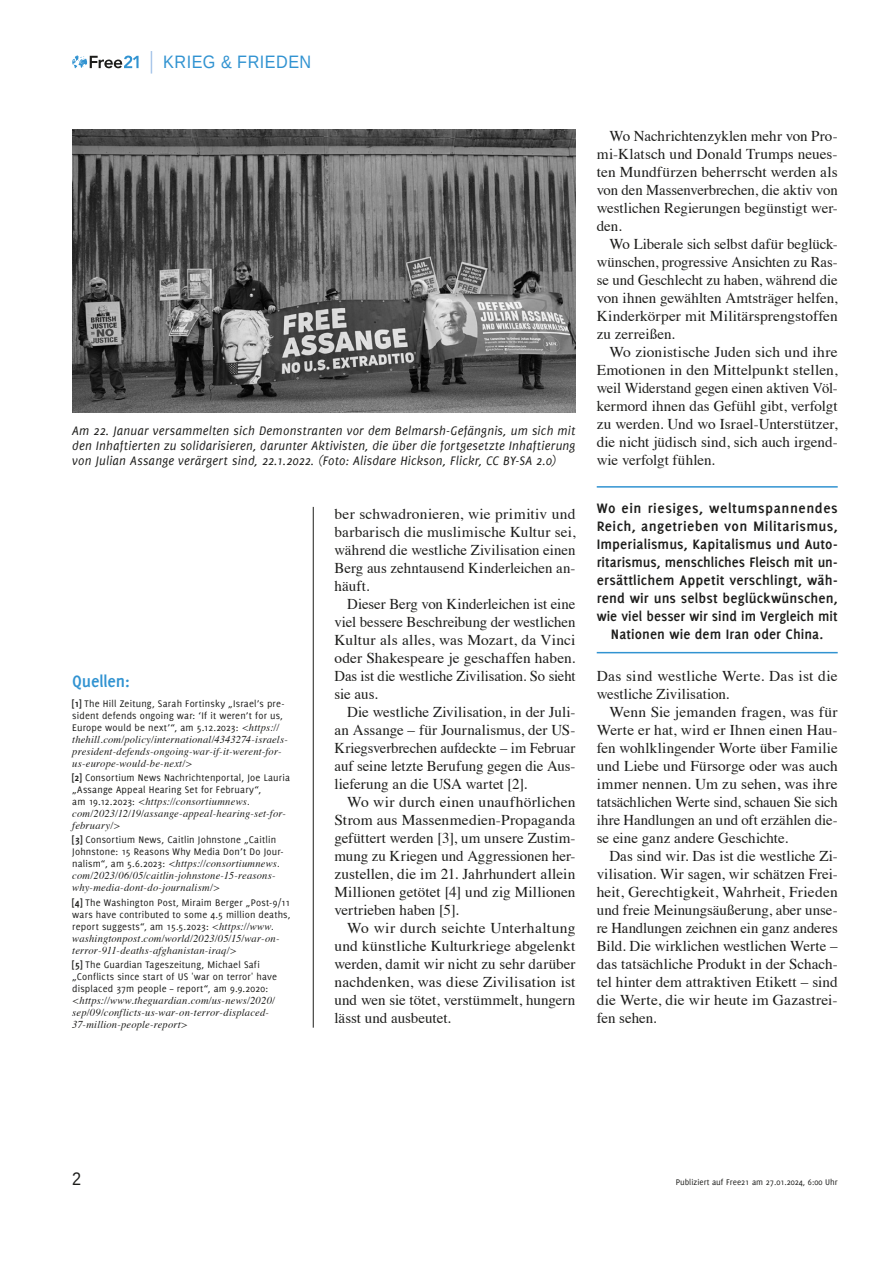
<style>
.page{position:relative;width:893px;height:1263px;background:#fff}
.page>*{position:absolute;margin:0;border:0;box-sizing:border-box;transform-origin:0 0}
.t1{font:18px "Liberation Sans";letter-spacing:.03em;color:#3193d1;scale:.9 1}
.t2{font:700 18px "Delicious";letter-spacing:-.01em;color:#3193d1}
.t3{font:18px "Liberation Sans";color:#1d1d1b;scale:.9 1}
.t4{font:15px/18px "Times";color:#1d1d1b;text-align:justify}
.t5{font:700 15px/18px "Delicious";letter-spacing:.01em;color:#1d1d1b;text-align:center}
.t6{font:italic 13.5px/15px "Delicious";letter-spacing:.015em;color:#1d1d1b;text-align:justify}
.t7{font:10.5px/12px "Delicious";letter-spacing:.015em;color:#1d1d1b}
.t8{font:italic 10.5px/12px "Times";letter-spacing:.02em;color:#1d1d1b}
.t9{font:9px "Delicious";color:#1d1d1b}
.s1{font-weight:700}
.s2{font-family:"Times";font-style:italic}
.s3{font-family:"Delicious";font-style:normal}
</style>
<div class="page">
<svg style="left:72px;top:55px;width:67px;height:13px"></svg>
<svg style="left:151px;top:51px;width:1px;height:23px"></svg>
<hr style="left:597px;top:486px;width:241px;height:2px;background:#3193d1">
<hr style="left:597px;top:652px;width:241px;height:1px;background:#3193d1">
<hr style="left:313px;top:507px;width:1px;height:521px;background:#1d1d1b">
<img style="left:72px;top:130px;width:503px;height:283px">
<p class="t1" style="left:163px;top:51px;width:166px">KRIEG &amp; FRIEDEN</p>
<p class="t6" style="left:72px;top:423px;width:505px">Am 22. Januar versammelten sich Demonstranten vor dem Belmarsh-Gefängnis, um sich mit den Inhaftierten zu solidarisieren, darunter Aktivisten, die über die fortgesetzte Inhaftierung von Julian Assange verärgert sind, 22.1.2022. (Foto: Alisdare Hickson, Flickr, CC BY-SA 2.0)</p>
<p class="t2" style="left:72px;top:670px;width:59px">Quellen:</p>
<p class="t7" style="left:72px;top:697px;width:214px"><span class="s1">[1]</span> The Hill Zeitung, Sarah Fortinsky „Israel’s pre&shy;sident defends ongoing war: ‘If it weren’t for us,<br>Europe would be next’“, am 5.12.2023: <span class="s2">&lt;https://</span></p>
<p class="t8" style="left:72px;top:733px;width:217px">thehill.com/policy/international/4343274-israels&shy;president-defends-ongoing-war-if-it-werent-for&shy;us-europe-would-be-next/&gt;</p>
<p class="t7" style="left:72px;top:772px;width:219px"><span class="s1">[2]</span> Consortium News Nachrichtenportal, Joe Lauria „Assange Appeal Hearing Set for February“,</p>
<p class="t8" style="left:72px;top:795px;width:215px"><span class="s3">am 19.12.2023:</span> &lt;https://consortiumnews. com/2023/12/19/assange-appeal-hearing-set-for&shy;february/&gt;</p>
<p class="t7" style="left:72px;top:834px;width:213px"><span class="s1">[3]</span> Consortium News, Caitlin Johnstone „Caitlin<br>Johnstone: 15 Reasons Why Media Don’t Do Jour-</p>
<p class="t8" style="left:72px;top:857px;width:209px"><span class="s3">nalism“, am 5.6.2023:</span> &lt;https://consortiumnews. com/2023/06/05/caitlin-johnstone-15-reasons&shy;why-media-dont-do-journalism/&gt;</p>
<p class="t7" style="left:72px;top:896px;width:220px;text-align:justify"><span class="s1">[4]</span> The Washington Post, Miraim Berger „Post-9/11 wars have contributed to some 4.5 million deaths, report suggests“, am 15.5.2023: <span class="s2">&lt;https://www.</span></p>
<p class="t8" style="left:72px;top:931px;width:209px">washingtonpost.com/world/2023/05/15/war-on&shy;terror-911-deaths-afghanistan-iraq/&gt;</p>
<p class="t7" style="left:72px;top:958px;width:206px"><span class="s1">[5]</span> The Guardian Tageszeitung, Michael Safi „Conflicts since start of US 'war on terror' have displaced 37m people – report“, am 9.9.2020:</p>
<p class="t8" style="left:72px;top:993px;width:204px">&lt;https://www.theguardian.com/us-news/2020/ sep/09/conflicts-us-war-on-terror-displaced-<br>37-million-people-report&gt;</p>
<p class="t4" style="left:334px;top:504px;width:242px">ber schwadronieren, wie primitiv und barbarisch die muslimische Kultur sei, während die westliche Zivilisation einen Berg aus zehntausend Kinderleichen an&shy;häuft.</p>
<p class="t4" style="left:334px;top:594px;width:242px;text-indent:13px">Dieser Berg von Kinderleichen ist eine viel bessere Beschreibung der westlichen Kultur als alles, was Mozart, da Vinci oder Shakespeare je geschaffen haben.<br>Das ist die westliche Zivilisation. So sieht sie aus.</p>
<p class="t4" style="left:334px;top:702px;width:242px;text-indent:13px">Die westliche Zivilisation, in der Juli&shy;an Assange – für Journalismus, der US-Kriegsverbrechen aufdeckte – im Februar auf seine letzte Berufung gegen die Aus&shy;lieferung an die USA wartet [2].</p>
<p class="t4" style="left:334px;top:792px;width:242px;text-indent:13px">Wo wir durch einen unaufhörlichen Strom aus Massenmedien-Propaganda gefüttert werden [3], um unsere Zustim&shy;mung zu Kriegen und Aggressionen her&shy;zustellen, die im 21. Jahrhundert allein Millionen getötet [4] und zig Millionen vertrieben haben [5].</p>
<p class="t4" style="left:334px;top:918px;width:242px;text-indent:13px">Wo wir durch seichte Unterhaltung und künstliche Kulturkriege abgelenkt werden, damit wir nicht zu sehr darüber nachdenken, was diese Zivilisation ist und wen sie tötet, verstümmelt, hungern lässt und ausbeutet.</p>
<p class="t4" style="left:597px;top:126px;width:242px;text-indent:13px">Wo Nachrichtenzyklen mehr von Pro&shy;mi-Klatsch und Donald Trumps neues&shy;ten Mundfürzen beherrscht werden als von den Massenverbrechen, die aktiv von westlichen Regierungen begünstigt wer&shy;den.</p>
<p class="t4" style="left:597px;top:234px;width:242px;text-indent:13px">Wo Liberale sich selbst dafür beglück&shy;wünschen, progressive Ansichten zu Ras&shy;se und Geschlecht zu haben, während die von ihnen gewählten Amtsträger helfen, Kinderkörper mit Militärsprengstoffen zu zerreißen.</p>
<p class="t4" style="left:597px;top:342px;width:242px;text-indent:13px">Wo zionistische Juden sich und ihre Emotionen in den Mittelpunkt stellen, weil Widerstand gegen einen aktiven Völ&shy;kermord ihnen das Gefühl gibt, verfolgt zu werden. Und wo Israel-Unterstützer, die nicht jüdisch sind, sich auch irgend&shy;wie verfolgt fühlen.</p>
<p class="t5" style="left:597px;top:499px;width:242px">Wo ein riesiges, weltumspannendes Reich, angetrieben von Militarismus, Imperialismus, Kapitalismus und Auto&shy;ritarismus, menschliches Fleisch mit un&shy;ersättlichem Appetit verschlingt, wäh&shy;rend wir uns selbst beglückwünschen, wie viel besser wir sind im Vergleich mit Nationen wie dem Iran oder China.</p>
<p class="t4" style="left:597px;top:666px;width:242px">Das sind westliche Werte. Das ist die westliche Zivilisation.</p>
<p class="t4" style="left:597px;top:702px;width:242px;text-indent:13px">Wenn Sie jemanden fragen, was für Werte er hat, wird er Ihnen einen Hau&shy;fen wohlklingender Worte über Familie und Liebe und Fürsorge oder was auch immer nennen. Um zu sehen, was ihre tatsächlichen Werte sind, schauen Sie sich ihre Handlungen an und oft erzählen die&shy;se eine ganz andere Geschichte.</p>
<p class="t4" style="left:597px;top:846px;width:242px;text-indent:13px">Das sind wir. Das ist die westliche Zi&shy;vilisation. Wir sagen, wir schätzen Frei&shy;heit, Gerechtigkeit, Wahrheit, Frieden und freie Meinungsäußerung, aber unse&shy;re Handlungen zeichnen ein ganz anderes Bild. Die wirklichen westlichen Werte – das tatsächliche Produkt in der Schach&shy;tel hinter dem attraktiven Etikett – sind die Werte, die wir heute im Gazastrei&shy;fen sehen.</p>
<p class="t3" style="left:72px;top:1168px;width:12px">2</p>
<p class="t9" style="left:676px;top:1177px;width:163px">Publiziert auf Free21 am 27.01.2024, 6:00 Uhr</p>
</div>
